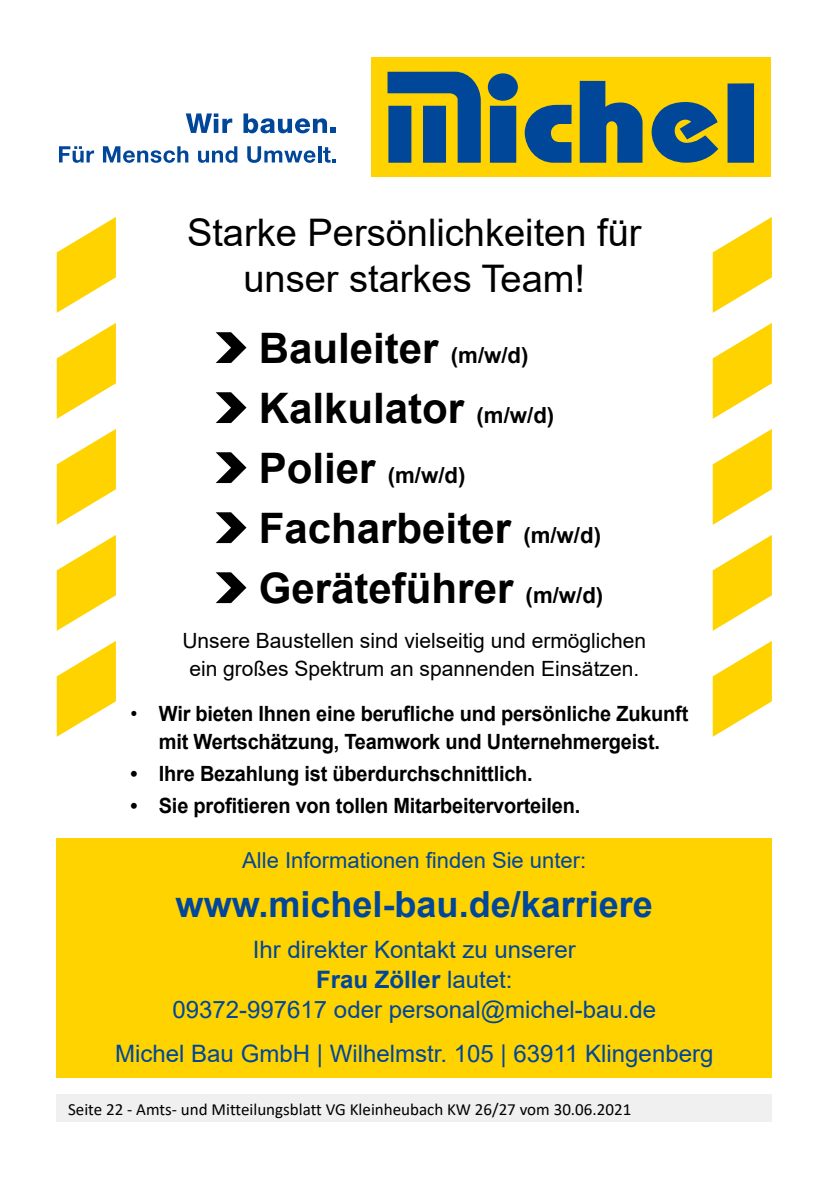
<style>
.page{position:relative;width:840px;height:1191px;background:#fff}
.page>*{position:absolute;margin:0;border:0;box-sizing:border-box;transform-origin:0 0}
.t1{font:700 42px/60px "Arial";color:#000}
.t2{font:38px/45.6px "Arial";color:#000;text-align:center}
.t3{font:700 36px "Arial";color:#004699}
.t4{font:24px/30px "Arial";color:#004699;text-align:center}
.t5{font:700 22.2px "Arial";color:#000}
.t6{font:22px "Arial";color:#004699}
.t7{font:700 21px/28px "Arial";letter-spacing:-.01em;color:#000;text-align:center;scale:.95 1}
.t8{font:21px/28px "Arial";color:#000;text-align:center}
.t9{font:17px "Calibri";color:#000}
.s1{font-size:22.2px}
.s2{font-size:42px}
.s3{font-weight:400}
.s4{font-weight:700}
</style>
<div class="page">
<div style="left:371px;top:57px;width:398px;height:120px;background:#ffd300"></div>
<svg style="left:387px;top:72px;width:366px;height:91px"></svg>
<svg style="left:186px;top:113px;width:46px;height:20px"></svg>
<svg style="left:243px;top:113px;width:93px;height:20px"></svg>
<svg style="left:59px;top:146px;width:35px;height:17px"></svg>
<svg style="left:103px;top:146px;width:85px;height:17px"></svg>
<svg style="left:198px;top:146px;width:39px;height:17px"></svg>
<svg style="left:247px;top:146px;width:68px;height:17px"></svg>
<hr style="left:318px;top:146px;width:3px;height:16px;background:#004699">
<svg style="left:323px;top:147px;width:13px;height:16px"></svg>
<div style="left:57px;top:838px;width:714px;height:239px;background:#ffd300"></div>
<svg style="left:215px;top:332px;width:31px;height:31px"></svg>
<svg style="left:215px;top:392px;width:31px;height:31px"></svg>
<svg style="left:215px;top:452px;width:31px;height:31px"></svg>
<svg style="left:215px;top:512px;width:31px;height:31px"></svg>
<svg style="left:215px;top:572px;width:31px;height:31px"></svg>
<svg style="left:57px;top:217px;width:59px;height:96px"></svg>
<svg style="left:57px;top:323px;width:59px;height:96px"></svg>
<svg style="left:57px;top:429px;width:59px;height:96px"></svg>
<svg style="left:57px;top:535px;width:59px;height:96px"></svg>
<svg style="left:57px;top:641px;width:59px;height:96px"></svg>
<svg style="left:712px;top:217px;width:59px;height:96px"></svg>
<svg style="left:712px;top:323px;width:59px;height:96px"></svg>
<svg style="left:712px;top:429px;width:59px;height:96px"></svg>
<svg style="left:712px;top:535px;width:59px;height:96px"></svg>
<svg style="left:712px;top:641px;width:59px;height:96px"></svg>
<div style="left:57px;top:1095px;width:714px;height:27px;background:#f0f0f0"></div>
<h2 class="t2" style="left:187px;top:210px;width:456px">Starke Persönlichkeiten für unser starkes Team!</h2>
<h1 class="t1" style="left:258px;top:319px;width:297px">Bauleiter <span class="s1">(m/w/d)<br></span>Kalkulator <span class="s1">(m/w/d)</span></h1>
<p class="t5" style="left:258px;top:459px;width:208px"><span class="s2">Polier</span> (m/w/d)</p>
<h1 class="t1" style="left:258px;top:499px;width:346px">Facharbeiter <span class="s1">(m/w/d)<br></span>Geräteführer <span class="s1">(m/w/d)</span></h1>
<p class="t8" style="left:182px;top:626px;width:465px">Unsere Baustellen sind vielseitig und ermöglichen ein großes Spektrum an spannenden Einsätzen.</p>
<p class="t7" style="left:130px;top:700px;width:588px"><span class="s3">•</span> Wir bieten Ihnen eine berufliche und persönliche Zukunft mit Wertschätzung, Teamwork und Unternehmergeist.</p>
<p class="t7" style="left:130px;top:760px;width:425px">• Ihre Bezahlung ist überdurchschnittlich.</p>
<p class="t7" style="left:130px;top:792px;width:474px">• Sie profitieren von tollen Mitarbeitervorteilen.</p>
<p class="t6" style="left:242px;top:845px;width:345px">Alle Informationen finden Sie unter:</p>
<h3 class="t3" style="left:175px;top:878px;width:478px">www.michel-bau.de/karriere</h3>
<p class="t4" style="left:172px;top:934px;width:485px">Ihr direkter Kontakt zu unserer<br><span class="s4">Frau Zöller</span> lautet:<br>09372-997617 oder personal@michel-bau.de</p>
<p class="t4" style="left:115px;top:1038px;width:599px">Michel Bau GmbH | Wilhelmstr. 105 | 63911 Klingenberg</p>
<p class="t9" style="left:68px;top:1098px;width:564px">Seite 22 - Amts- und Mitteilungsblatt VG Kleinheubach KW 26/27 vom 30.06.2021</p>
</div>
